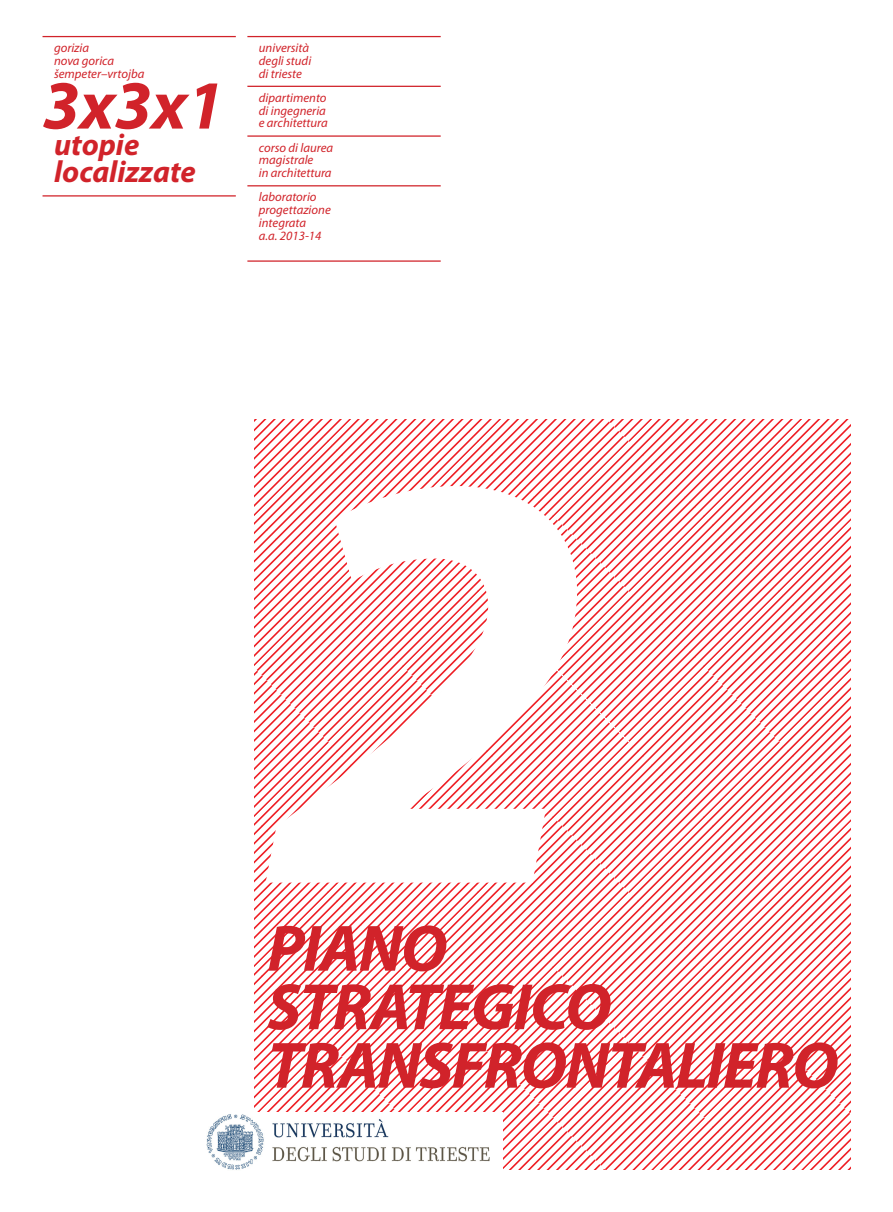
<style>
.page{position:relative;width:893px;height:1212px;background:#fff}
.page>*{position:absolute;margin:0;border:0;box-sizing:border-box;transform-origin:0 0}
.t1{font:italic 700 600px "Myriad Pro";color:#fff}
.t2{font:italic 700 69.3px "Myriad Pro";color:#d1232a}
.t3{font:italic 700 66px/58.5px "Myriad Pro";letter-spacing:-.025em;color:#d1232a}
.t4{font:italic 700 30.6px/26.5px "Myriad Pro";color:#d1232a}
.t5{font:italic 12.75px/12.8px "Myriad Pro";color:#d1232a}
</style>
<div class="page">
<svg style="left:255px;top:420px;width:595px;height:749px"></svg>
<hr style="left:43px;top:36px;width:193px;height:1px;background:#d1232a">
<hr style="left:43px;top:195px;width:193px;height:2px;background:#d1232a">
<hr style="left:247px;top:36px;width:194px;height:1px;background:#d1232a">
<hr style="left:247px;top:86px;width:194px;height:1px;background:#d1232a">
<hr style="left:247px;top:135px;width:194px;height:2px;background:#d1232a">
<hr style="left:247px;top:185px;width:194px;height:1px;background:#d1232a">
<hr style="left:247px;top:260px;width:194px;height:2px;background:#d1232a">
<img style="left:207px;top:1112px;width:295px;height:58px">
<p class="t5" style="left:54px;top:41px;width:92px">gorizia<br>nova gorica šempeter–vrtojba</p>
<h2 class="t2" style="left:43px;top:60px;width:183px">3x3x1</h2>
<h3 class="t4" style="left:54px;top:131px;width:143px">utopie localizzate</h3>
<p class="t5" style="left:259px;top:41px;width:54px">università degli studi di trieste</p>
<p class="t5" style="left:259px;top:91px;width:70px">dipartimento di ingegneria e architettura</p>
<p class="t5" style="left:259px;top:141px;width:76px">corso di laurea magistrale<br>in architettura</p>
<p class="t5" style="left:259px;top:190px;width:73px">laboratorio progettazione integrata<br>a.a. 2013-14</p>
<h1 class="t1" style="left:267px;top:290px;width:326px">2</h1>
<h3 class="t3" style="left:267px;top:917px;width:573px">PIANO<br>STRATEGICO<br>TRANSFRONTALIERO</h3>
</div>
